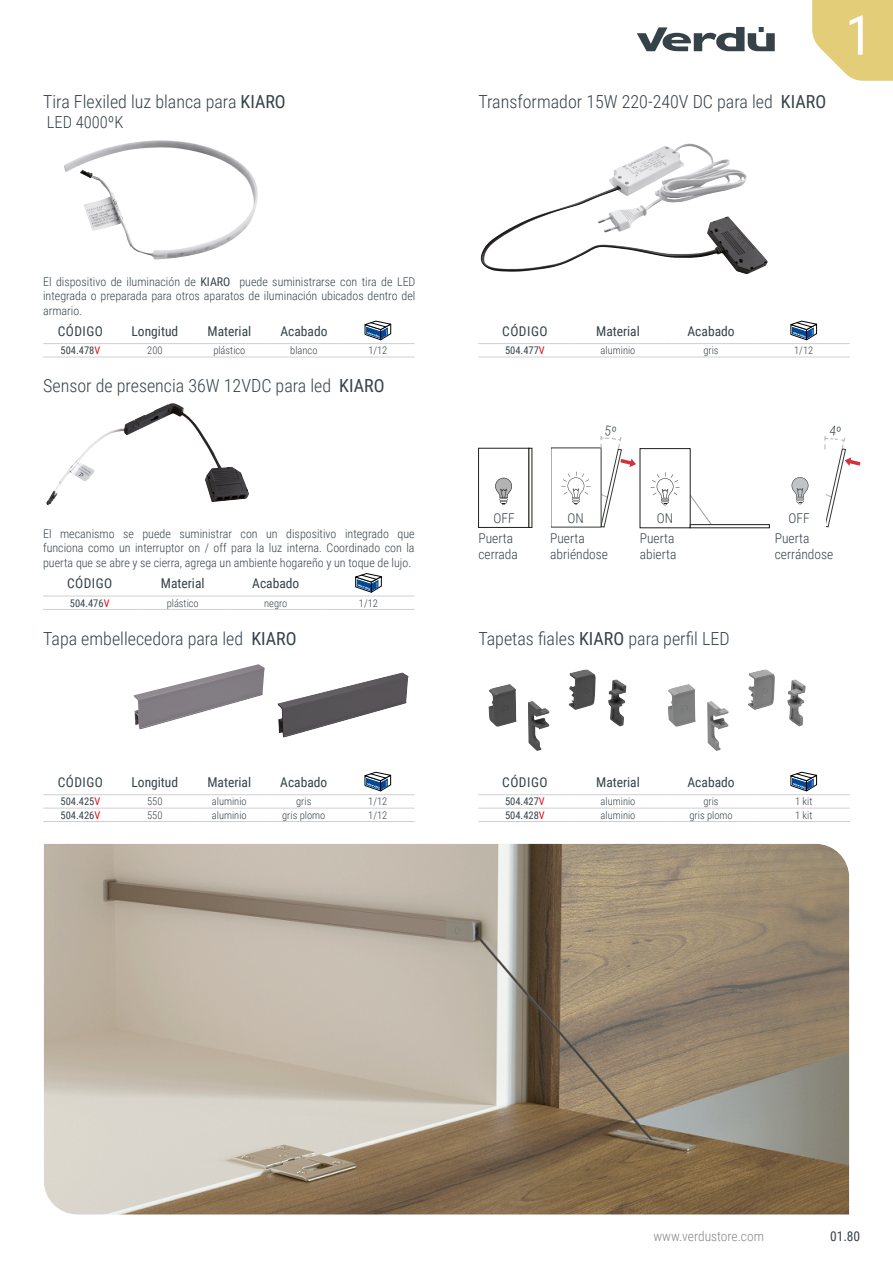
<style>
.page{position:relative;width:893px;height:1263px;background:#fff}
.page>*{position:absolute;margin:0;border:0;box-sizing:border-box;transform-origin:0 0}
.t1{font:55.2px "Roboto Condensed";color:#fff}
.t2{font:300 18px "Roboto Condensed";color:#354248}
.t3{font:300 16.5px "Roboto Condensed";color:#354248}
.t4{font:13.5px "Roboto Condensed";color:#354248}
.t5{font:300 13.5px/19.5px "Roboto Condensed";color:#354248;text-align:right}
.t6{font:300 13.5px "Roboto Condensed";color:#878787}
.t7{font:300 12px/14.4px "Roboto Condensed";color:#354248;text-align:justify}
.t8{font:300 10.5px "Roboto Condensed";color:#354248}
.t9{font:10.5px "Roboto Condensed";color:#354248}
.s1{font-weight:400}
.s2{color:#e30613}
</style>
<div class="page">
<svg style="left:812px;top:0;width:81px;height:81px;background:#e6d38b"></svg>
<svg style="left:637px;top:27px;width:138px;height:24px"></svg>
<svg style="left:43px;top:843px;width:807px;height:372px;background:#a99d8a"></svg>
<hr style="left:478px;top:794px;width:93px;height:1px;background:#d0d0d0">
<hr style="left:571px;top:794px;width:93px;height:1px;background:#d0d0d0">
<hr style="left:664px;top:794px;width:94px;height:1px;background:#d0d0d0">
<hr style="left:758px;top:794px;width:92px;height:1px;background:#d0d0d0">
<hr style="left:478px;top:808px;width:93px;height:1px;background:#d0d0d0">
<hr style="left:571px;top:808px;width:93px;height:1px;background:#d0d0d0">
<hr style="left:664px;top:808px;width:94px;height:1px;background:#d0d0d0">
<hr style="left:758px;top:808px;width:92px;height:1px;background:#d0d0d0">
<hr style="left:478px;top:821px;width:93px;height:1px;background:#d0d0d0">
<hr style="left:571px;top:821px;width:93px;height:1px;background:#d0d0d0">
<hr style="left:664px;top:821px;width:94px;height:1px;background:#d0d0d0">
<hr style="left:758px;top:821px;width:92px;height:1px;background:#d0d0d0">
<svg style="left:791px;top:772px;width:26px;height:19px"></svg>
<hr style="left:43px;top:343px;width:75px;height:1px;background:#d0d0d0">
<hr style="left:118px;top:343px;width:74px;height:1px;background:#d0d0d0">
<hr style="left:192px;top:343px;width:75px;height:1px;background:#d0d0d0">
<hr style="left:267px;top:343px;width:74px;height:1px;background:#d0d0d0">
<hr style="left:341px;top:343px;width:74px;height:1px;background:#d0d0d0">
<hr style="left:43px;top:357px;width:75px;height:1px;background:#d0d0d0">
<hr style="left:118px;top:357px;width:74px;height:1px;background:#d0d0d0">
<hr style="left:192px;top:357px;width:75px;height:1px;background:#d0d0d0">
<hr style="left:267px;top:357px;width:74px;height:1px;background:#d0d0d0">
<hr style="left:341px;top:357px;width:74px;height:1px;background:#d0d0d0">
<svg style="left:365px;top:321px;width:26px;height:19px"></svg>
<hr style="left:43px;top:596px;width:93px;height:1px;background:#d0d0d0">
<hr style="left:136px;top:596px;width:93px;height:1px;background:#d0d0d0">
<hr style="left:229px;top:596px;width:93px;height:1px;background:#d0d0d0">
<hr style="left:322px;top:596px;width:93px;height:1px;background:#d0d0d0">
<hr style="left:43px;top:609px;width:93px;height:1px;background:#d0d0d0">
<hr style="left:136px;top:609px;width:93px;height:1px;background:#d0d0d0">
<hr style="left:229px;top:609px;width:93px;height:1px;background:#d0d0d0">
<hr style="left:322px;top:609px;width:93px;height:1px;background:#d0d0d0">
<svg style="left:355px;top:573px;width:27px;height:19px"></svg>
<hr style="left:478px;top:343px;width:93px;height:1px;background:#d0d0d0">
<hr style="left:571px;top:343px;width:93px;height:1px;background:#d0d0d0">
<hr style="left:664px;top:343px;width:94px;height:1px;background:#d0d0d0">
<hr style="left:758px;top:343px;width:92px;height:1px;background:#d0d0d0">
<hr style="left:478px;top:357px;width:93px;height:1px;background:#d0d0d0">
<hr style="left:571px;top:357px;width:93px;height:1px;background:#d0d0d0">
<hr style="left:664px;top:357px;width:94px;height:1px;background:#d0d0d0">
<hr style="left:758px;top:357px;width:92px;height:1px;background:#d0d0d0">
<svg style="left:791px;top:321px;width:26px;height:19px"></svg>
<hr style="left:43px;top:794px;width:75px;height:1px;background:#d0d0d0">
<hr style="left:118px;top:794px;width:74px;height:1px;background:#d0d0d0">
<hr style="left:192px;top:794px;width:75px;height:1px;background:#d0d0d0">
<hr style="left:267px;top:794px;width:74px;height:1px;background:#d0d0d0">
<hr style="left:341px;top:794px;width:74px;height:1px;background:#d0d0d0">
<hr style="left:43px;top:808px;width:75px;height:1px;background:#d0d0d0">
<hr style="left:118px;top:808px;width:74px;height:1px;background:#d0d0d0">
<hr style="left:192px;top:808px;width:75px;height:1px;background:#d0d0d0">
<hr style="left:267px;top:808px;width:74px;height:1px;background:#d0d0d0">
<hr style="left:341px;top:808px;width:74px;height:1px;background:#d0d0d0">
<hr style="left:43px;top:821px;width:75px;height:1px;background:#d0d0d0">
<hr style="left:118px;top:821px;width:74px;height:1px;background:#d0d0d0">
<hr style="left:192px;top:821px;width:75px;height:1px;background:#d0d0d0">
<hr style="left:267px;top:821px;width:74px;height:1px;background:#d0d0d0">
<hr style="left:341px;top:821px;width:74px;height:1px;background:#d0d0d0">
<svg style="left:365px;top:772px;width:26px;height:19px"></svg>
<div style="left:478px;top:448px;width:51px;height:80px;background:#fff;border:1px solid #1f1f1c"></div>
<svg style="left:495px;top:478px;width:17px;height:27px"></svg>
<svg style="left:690px;top:495px;width:22px;height:29px"></svg>
<svg style="left:690px;top:524px;width:80px;height:4px"></svg>
<svg style="left:651px;top:472px;width:29px;height:33px"></svg>
<svg style="left:561px;top:472px;width:29px;height:33px"></svg>
<svg style="left:792px;top:477px;width:16px;height:27px"></svg>
<img style="left:134px;top:664px;width:131px;height:65px">
<img style="left:277px;top:672px;width:132px;height:66px">
<img style="left:668px;top:669px;width:138px;height:82px">
<img style="left:488px;top:669px;width:138px;height:82px">
<img style="left:46px;top:403px;width:203px;height:103px">
<img style="left:480px;top:145px;width:288px;height:129px">
<img style="left:64px;top:140px;width:194px;height:120px">
<svg style="left:600px;top:436px;width:36px;height:91px"></svg>
<svg style="left:825px;top:436px;width:35px;height:91px"></svg>
<h2 class="t2" style="left:43px;top:89px;width:244px">Tira Flexiled luz blanca para <span class="s1">KIARO</span></h2>
<h3 class="t3" style="left:47px;top:110px;width:78px">LED 4000ºK</h3>
<p class="t7" style="left:43px;top:274px;width:374px">El dispositivo de iluminación de <span class="s1">KIARO</span> puede suministrarse con tira de LED integrada o preparada para otros aparatos de iluminación ubicados dentro del armario.</p>
<p class="t4" style="left:58px;top:321px;width:47px">CÓDIGO</p>
<p class="t4" style="left:132px;top:321px;width:48px">Longitud</p>
<p class="t4" style="left:208px;top:321px;width:45px">Material</p>
<p class="t4" style="left:280px;top:321px;width:49px">Acabado</p>
<p class="t9" style="left:61px;top:343px;width:41px">504.478<span class="s2">V</span></p>
<p class="t8" style="left:147px;top:343px;width:17px">200</p>
<p class="t8" style="left:213px;top:343px;width:34px">plástico</p>
<p class="t8" style="left:290px;top:343px;width:29px">blanco</p>
<p class="t8" style="left:368px;top:343px;width:21px">1/12</p>
<h2 class="t2" style="left:43px;top:373px;width:343px">Sensor de presencia 36W 12VDC para led <span class="s1">KIARO</span></h2>
<p class="t7" style="left:43px;top:526px;width:373px">El mecanismo se puede suministrar con un dispositivo integrado que funciona como un interruptor on / off para la luz interna. Coordinado con la puerta que se abre y se cierra, agrega un ambiente hogareño y un toque de lujo.</p>
<p class="t4" style="left:67px;top:574px;width:47px">CÓDIGO</p>
<p class="t4" style="left:161px;top:574px;width:45px">Material</p>
<p class="t4" style="left:252px;top:574px;width:49px">Acabado</p>
<p class="t9" style="left:70px;top:596px;width:41px">504.476<span class="s2">V</span></p>
<p class="t8" style="left:167px;top:596px;width:34px">plástico</p>
<p class="t8" style="left:264px;top:596px;width:25px">negro</p>
<p class="t8" style="left:359px;top:596px;width:21px">1/12</p>
<h2 class="t2" style="left:43px;top:625px;width:255px">Tapa embellecedora para led <span class="s1">KIARO</span></h2>
<p class="t4" style="left:58px;top:772px;width:47px">CÓDIGO</p>
<p class="t4" style="left:131px;top:772px;width:48px">Longitud</p>
<p class="t4" style="left:207px;top:772px;width:45px">Material</p>
<p class="t4" style="left:280px;top:772px;width:49px">Acabado</p>
<p class="t9" style="left:61px;top:794px;width:41px">504.425<span class="s2">V</span></p>
<p class="t8" style="left:147px;top:794px;width:17px">550</p>
<p class="t8" style="left:212px;top:794px;width:36px">aluminio</p>
<p class="t8" style="left:296px;top:794px;width:17px">gris</p>
<p class="t8" style="left:368px;top:794px;width:21px">1/12</p>
<p class="t9" style="left:61px;top:808px;width:41px">504.426<span class="s2">V</span></p>
<p class="t8" style="left:147px;top:808px;width:17px">550</p>
<p class="t8" style="left:212px;top:808px;width:36px">aluminio</p>
<p class="t8" style="left:282px;top:808px;width:45px">gris plomo</p>
<p class="t8" style="left:368px;top:808px;width:21px">1/12</p>
<h2 class="t2" style="left:478px;top:89px;width:349px">Transformador 15W 220-240V DC para led <span class="s1">KIARO</span></h2>
<h1 class="t1" style="left:845px;top:-4px;width:29px">1</h1>
<p class="t4" style="left:502px;top:321px;width:47px">CÓDIGO</p>
<p class="t4" style="left:596px;top:321px;width:45px">Material</p>
<p class="t4" style="left:687px;top:321px;width:49px">Acabado</p>
<p class="t9" style="left:505px;top:343px;width:41px">504.477<span class="s2">V</span></p>
<p class="t8" style="left:601px;top:343px;width:36px">aluminio</p>
<p class="t8" style="left:703px;top:343px;width:17px">gris</p>
<p class="t8" style="left:794px;top:343px;width:21px">1/12</p>
<p class="t5" style="left:493px;top:508px;width:23px">OFF</p>
<p class="t5" style="left:640px;top:508px;width:36px">ON<br>Puerta</p>
<p class="t5" style="left:640px;top:544px;width:38px">abierta</p>
<p class="t5" style="left:550px;top:508px;width:36px">ON<br>Puerta</p>
<p class="t5" style="left:550px;top:544px;width:59px">abriéndose</p>
<p class="t5" style="left:478px;top:529px;width:41px;line-height:16.2px;text-align:left">Puerta cerrada</p>
<h2 class="t2" style="left:478px;top:625px;width:253px">Tapetas fiales <span class="s1">KIARO</span> para perfil LED</h2>
<p class="t5" style="left:775px;top:508px;width:36px">OFF<br>Puerta</p>
<p class="t5" style="left:775px;top:544px;width:60px">cerrándose</p>
<p class="t4" style="left:502px;top:772px;width:47px">CÓDIGO</p>
<p class="t4" style="left:596px;top:772px;width:45px">Material</p>
<p class="t4" style="left:687px;top:772px;width:49px">Acabado</p>
<p class="t9" style="left:505px;top:794px;width:41px">504.427<span class="s2">V</span></p>
<p class="t8" style="left:601px;top:794px;width:36px">aluminio</p>
<p class="t8" style="left:703px;top:794px;width:17px">gris</p>
<p class="t8" style="left:795px;top:794px;width:19px">1 kit</p>
<p class="t9" style="left:505px;top:808px;width:41px">504.428<span class="s2">V</span></p>
<p class="t8" style="left:601px;top:808px;width:36px">aluminio</p>
<p class="t8" style="left:689px;top:808px;width:45px">gris plomo</p>
<p class="t8" style="left:795px;top:808px;width:19px">1 kit</p>
<p class="t6" style="left:653px;top:1226px;width:112px">www.verdustore.com</p>
<p class="t4" style="left:830px;top:1226px;width:32px">01.80</p>
</div>
